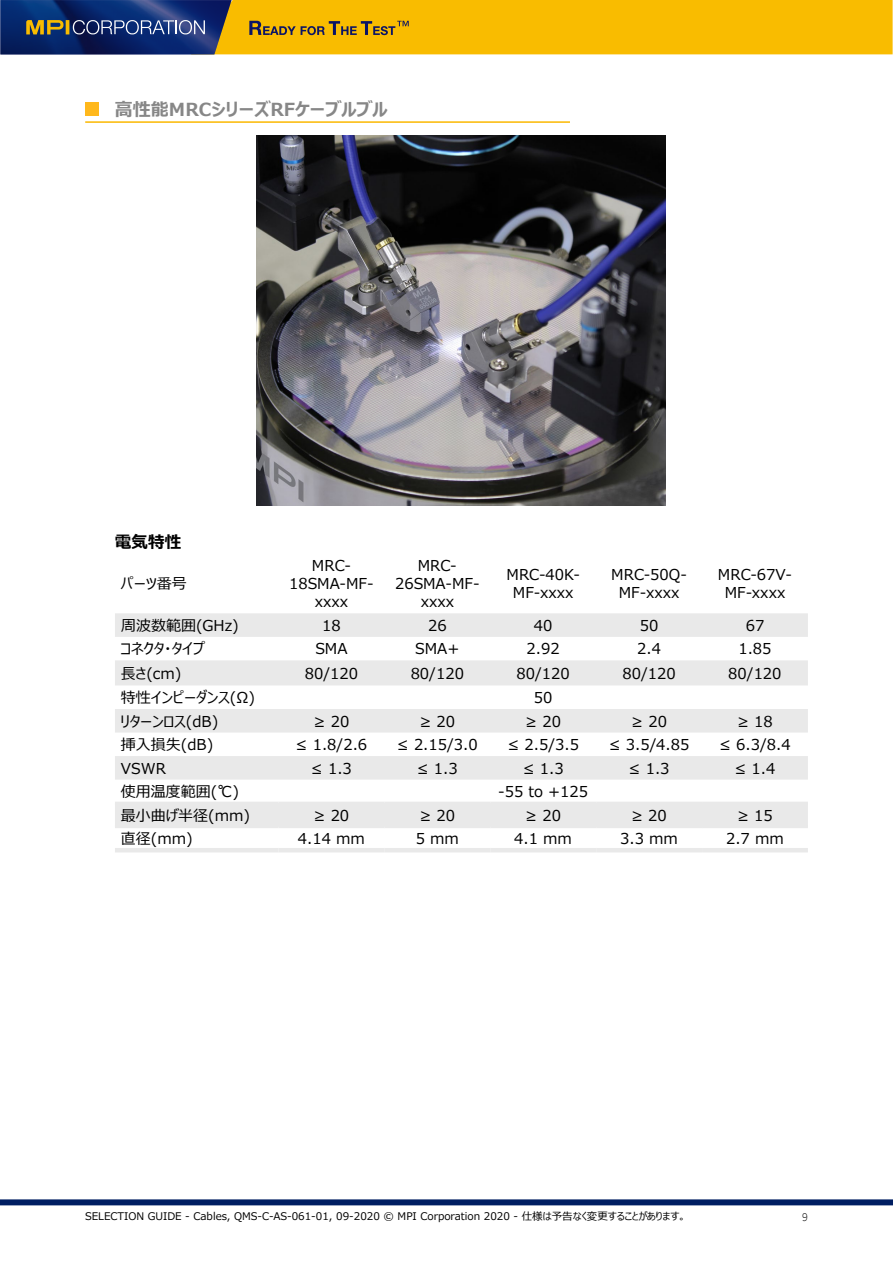
<style>
.page{position:relative;width:893px;height:1263px;background:#fff}
.page>*{position:absolute;margin:0;border:0;box-sizing:border-box;transform-origin:0 0}
.t1{font:700 18px "Meiryo UI";color:#878787}
.t2{font:700 16.5px "Meiryo UI";color:#000}
.t3{font:15px/18px "Meiryo UI";color:#000;text-align:center}
.t4{font:300 12px "Source Sans Pro";color:#000}
.t5{font:10.5px "Meiryo UI";color:#000}
</style>
<div class="page">
<div style="left:0;top:1199px;width:893px;height:6px;background:#001e62"></div>
<svg style="left:0;top:0;width:893px;height:54px;background:#bf981d"></svg>
<hr style="left:85px;top:121px;width:485px;height:2px;background:#fbb800">
<img style="left:257px;top:136px;width:408px;height:369px">
<div style="left:85px;top:102px;width:14px;height:14px;background:#ffb81c"></div>
<svg style="left:115px;top:613px;width:693px;height:212px;fill:#e9e9e9"></svg>
<hr style="left:115px;top:802px;width:164px;height:3px;background:#e9e9e9">
<hr style="left:279px;top:802px;width:105px;height:3px;background:#e9e9e9">
<hr style="left:384px;top:802px;width:106px;height:3px;background:#e9e9e9">
<hr style="left:490px;top:802px;width:106px;height:3px;background:#e9e9e9">
<hr style="left:596px;top:802px;width:106px;height:3px;background:#e9e9e9">
<hr style="left:702px;top:802px;width:106px;height:3px;background:#e9e9e9">
<hr style="left:115px;top:825px;width:164px;height:3px;background:#e9e9e9">
<hr style="left:279px;top:825px;width:105px;height:3px;background:#e9e9e9">
<hr style="left:384px;top:825px;width:106px;height:3px;background:#e9e9e9">
<hr style="left:490px;top:825px;width:106px;height:3px;background:#e9e9e9">
<hr style="left:596px;top:825px;width:106px;height:3px;background:#e9e9e9">
<hr style="left:702px;top:825px;width:106px;height:3px;background:#e9e9e9">
<hr style="left:115px;top:848px;width:164px;height:4px;background:#e9e9e9">
<hr style="left:279px;top:848px;width:105px;height:4px;background:#e9e9e9">
<hr style="left:384px;top:848px;width:106px;height:4px;background:#e9e9e9">
<hr style="left:490px;top:848px;width:106px;height:4px;background:#e9e9e9">
<hr style="left:596px;top:848px;width:106px;height:4px;background:#e9e9e9">
<hr style="left:702px;top:848px;width:106px;height:4px;background:#e9e9e9">
<p class="t1" style="left:115px;top:96px;width:274px">高性能MRCシリーズRFケーブルブル</p>
<p class="t2" style="left:115px;top:530px;width:68px">電気特性</p>
<p class="t3" style="left:121px;top:576px;width:67px">パーツ番号</p>
<p class="t3" style="left:289px;top:558px;width:86px">MRC-<br>18SMA-MF&shy;xxxx</p>
<p class="t3" style="left:395px;top:558px;width:86px">MRC-<br>26SMA-MF&shy;xxxx</p>
<p class="t3" style="left:507px;top:567px;width:75px">MRC-40K-<br>MF-xxxx</p>
<p class="t3" style="left:611px;top:567px;width:77px">MRC-50Q-<br>MF-xxxx</p>
<p class="t3" style="left:718px;top:567px;width:76px">MRC-67V-<br>MF-xxxx</p>
<p class="t3" style="left:121px;top:617px;width:119px">周波数範囲(GHz)</p>
<p class="t3" style="left:322px;top:617px;width:20px">18</p>
<p class="t3" style="left:428px;top:617px;width:20px">26</p>
<p class="t3" style="left:534px;top:617px;width:20px">40</p>
<p class="t3" style="left:640px;top:617px;width:20px">50</p>
<p class="t3" style="left:746px;top:617px;width:20px">67</p>
<p class="t3" style="left:121px;top:641px;width:85px">コネクタ・タイプ</p>
<p class="t3" style="left:315px;top:641px;width:34px">SMA</p>
<p class="t3" style="left:415px;top:641px;width:46px">SMA+</p>
<p class="t3" style="left:527px;top:641px;width:35px">2.92</p>
<p class="t3" style="left:637px;top:641px;width:25px">2.4</p>
<p class="t3" style="left:738px;top:641px;width:35px">1.85</p>
<p class="t3" style="left:121px;top:665px;width:62px">長さ(cm)</p>
<p class="t3" style="left:305px;top:665px;width:55px">80/120</p>
<p class="t3" style="left:411px;top:665px;width:55px">80/120</p>
<p class="t3" style="left:517px;top:665px;width:55px">80/120</p>
<p class="t3" style="left:622px;top:665px;width:55px">80/120</p>
<p class="t3" style="left:728px;top:665px;width:55px">80/120</p>
<p class="t3" style="left:121px;top:689px;width:135px">特性インピーダンス(Ω)</p>
<p class="t3" style="left:534px;top:689px;width:20px">50</p>
<p class="t3" style="left:121px;top:713px;width:99px">リターンロス(dB)</p>
<p class="t3" style="left:314px;top:713px;width:37px">≥ 20</p>
<p class="t3" style="left:419px;top:713px;width:37px">≥ 20</p>
<p class="t3" style="left:525px;top:713px;width:37px">≥ 20</p>
<p class="t3" style="left:631px;top:713px;width:37px">≥ 20</p>
<p class="t3" style="left:737px;top:713px;width:37px">≥ 18</p>
<p class="t3" style="left:121px;top:736px;width:94px">挿入損失(dB)</p>
<p class="t3" style="left:296px;top:736px;width:73px">≤ 1.8/2.6</p>
<p class="t3" style="left:397px;top:736px;width:82px">≤ 2.15/3.0</p>
<p class="t3" style="left:507px;top:736px;width:73px">≤ 2.5/3.5</p>
<p class="t3" style="left:609px;top:736px;width:82px">≤ 3.5/4.85</p>
<p class="t3" style="left:719px;top:736px;width:73px">≤ 6.3/8.4</p>
<p class="t3" style="left:121px;top:760px;width:47px">VSWR</p>
<p class="t3" style="left:311px;top:760px;width:43px">≤ 1.3</p>
<p class="t3" style="left:417px;top:760px;width:43px">≤ 1.3</p>
<p class="t3" style="left:523px;top:760px;width:43px">≤ 1.3</p>
<p class="t3" style="left:628px;top:760px;width:43px">≤ 1.3</p>
<p class="t3" style="left:734px;top:760px;width:43px">≤ 1.4</p>
<p class="t3" style="left:121px;top:783px;width:120px">使用温度範囲(℃)</p>
<p class="t3" style="left:498px;top:783px;width:92px">-55 to +125</p>
<p class="t3" style="left:121px;top:807px;width:131px">最小曲げ半径(mm)</p>
<p class="t3" style="left:313px;top:807px;width:37px">≥ 20</p>
<p class="t3" style="left:419px;top:807px;width:37px">≥ 20</p>
<p class="t3" style="left:525px;top:807px;width:37px">≥ 20</p>
<p class="t3" style="left:631px;top:807px;width:37px">≥ 20</p>
<p class="t3" style="left:737px;top:807px;width:37px">≥ 15</p>
<p class="t3" style="left:121px;top:830px;width:73px">直径(mm)</p>
<p class="t3" style="left:298px;top:830px;width:69px">4.14 mm</p>
<p class="t3" style="left:416px;top:830px;width:45px">5 mm</p>
<p class="t3" style="left:514px;top:830px;width:59px">4.1 mm</p>
<p class="t3" style="left:620px;top:830px;width:59px">3.3 mm</p>
<p class="t3" style="left:726px;top:830px;width:59px">2.7 mm</p>
<p class="t5" style="left:85px;top:1209px;width:603px">SELECTION GUIDE - Cables, QMS-C-AS-061-01, 09-2020 © MPI Corporation 2020 - 仕様は予告なく変更することがあります。</p>
<p class="t4" style="left:802px;top:1210px;width:7px">9</p>
</div>
